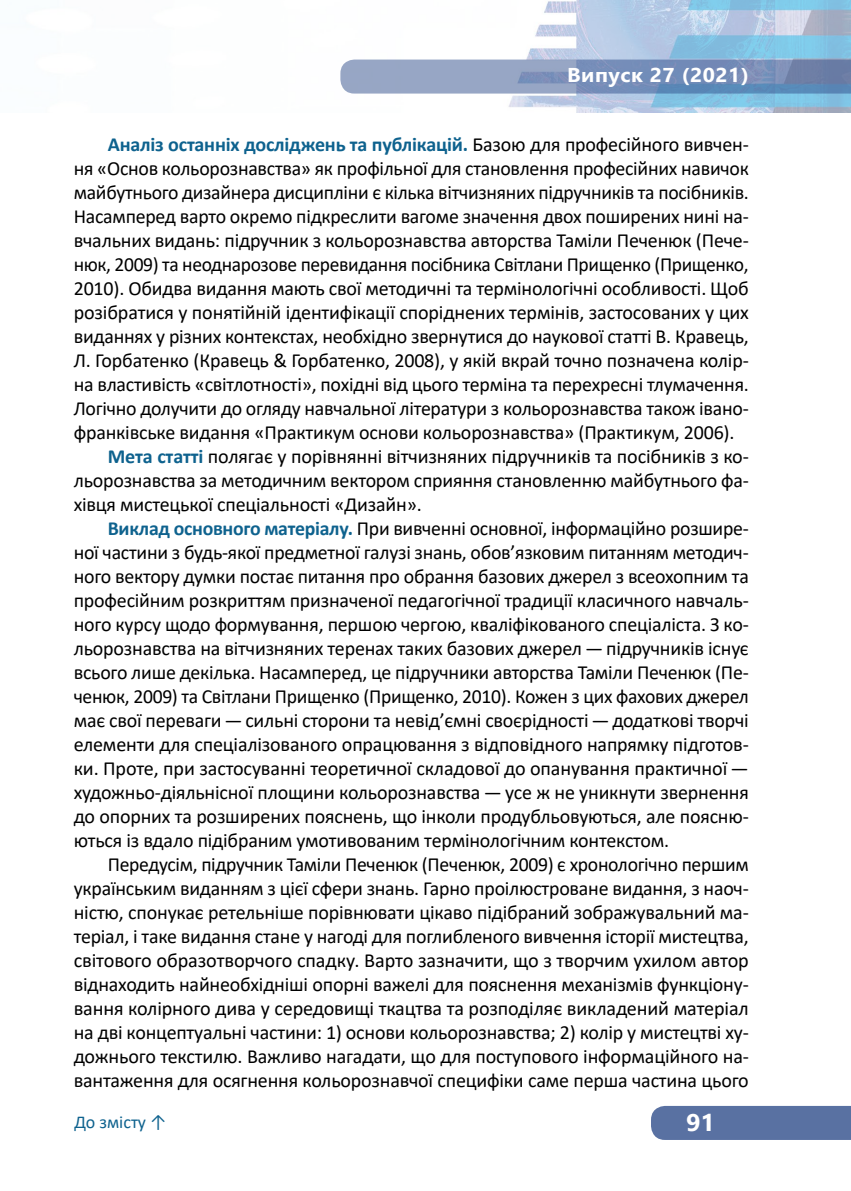
<style>
.page{position:relative;width:851px;height:1191px;background:#fff}
.page>*{position:absolute;margin:0;border:0;box-sizing:border-box;transform-origin:0 0}
.t1{font:700 24px "Segoe UI";color:#fff;scale:1.05 1}
.t2{font:20px "Calibri";letter-spacing:-.01em;color:#000}
.t3{font:700 20px "Calibri";letter-spacing:-.01em;color:#0e628e}
.t4{font:700 20px "Segoe UI";letter-spacing:.025em;color:#fff;scale:1.06 1}
.t5{font:18px "Calibri";color:#0e628e}
.s1{font-weight:400;color:#000}
.s2{font-weight:700;color:#0e628e}
</style>
<div class="page">
<img style="left:352px;top:0;width:498px;height:113px">
<svg style="left:340px;top:60px;width:510px;height:34px;background:#8197bc"></svg>
<div style="left:651px;top:1106px;width:199px;height:34px;background:#5971a2"></div>
<p class="t4" style="left:567px;top:56px;width:173px">Випуск 27 (2021)</p>
<p class="t3" style="left:108px;top:130px;width:642px">Аналіз останніх досліджень та публікацій. <span class="s1">Базою для професійного вивчен-</span></p>
<p class="t2" style="left:74px;top:155px;width:676px">ня «Основ кольорознавства» як профільної для становлення професійних навичок</p>
<p class="t2" style="left:74px;top:179px;width:676px">майбутнього дизайнера дисципліни є кілька вітчизняних підручників та посібників.</p>
<p class="t2" style="left:74px;top:203px;width:676px">Насамперед варто окремо підкреслити вагоме значення двох поширених нині на-</p>
<p class="t2" style="left:74px;top:227px;width:676px">вчальних видань: підручник з кольорознавства авторства Таміли Печенюк (Пече-</p>
<p class="t2" style="left:74px;top:251px;width:676px">нюк, 2009) та неоднарозове перевидання посібника Світлани Прищенко (Прищенко,</p>
<p class="t2" style="left:74px;top:275px;width:676px">2010). Обидва видання мають свої методичні та термінологічні особливості. Щоб</p>
<p class="t2" style="left:74px;top:299px;width:676px">розібратися у понятійній ідентифікації споріднених термінів, застосованих у цих</p>
<p class="t2" style="left:74px;top:323px;width:676px">виданнях у різних контекстах, необхідно звернутися до наукової статті В. Кравець,</p>
<p class="t2" style="left:74px;top:347px;width:676px">Л. Горбатенко (Кравець &amp; Горбатенко, 2008), у якій вкрай точно позначена колір-</p>
<p class="t2" style="left:74px;top:371px;width:676px">на властивість «світлотності», похідні від цього терміна та перехресні тлумачення.</p>
<p class="t2" style="left:74px;top:395px;width:676px">Логічно долучити до огляду навчальної літератури з кольорознавства також івано-</p>
<p class="t2" style="left:74px;top:419px;width:662px">франківське видання «Практикум основи кольорознавства» (Практикум, 2006).</p>
<p class="t2" style="left:108px;top:443px;width:642px"><span class="s2">Мета статті</span> полягає у порівнянні вітчизняних підручників та посібників з ко-</p>
<p class="t2" style="left:74px;top:467px;width:676px">льорознавства за методичним вектором сприяння становленню майбутнього фа-</p>
<p class="t2" style="left:74px;top:491px;width:349px">хівця мистецької спеціальності «Дизайн».</p>
<p class="t2" style="left:108px;top:515px;width:642px"><span class="s2">Виклад основного матеріалу.</span> При вивченні основної, інформаційно розшире-</p>
<p class="t2" style="left:74px;top:539px;width:676px">ної частини з будь-якої предметної галузі знань, обов’язковим питанням методич-</p>
<p class="t2" style="left:74px;top:563px;width:676px">ного вектору думки постає питання про обрання базових джерел з всеохопним та</p>
<p class="t2" style="left:74px;top:587px;width:676px">професійним розкриттям призначеної педагогічної традиції класичного навчаль-</p>
<p class="t2" style="left:74px;top:611px;width:676px">ного курсу щодо формування, першою чергою, кваліфікованого спеціаліста. З ко-</p>
<p class="t2" style="left:74px;top:635px;width:676px">льорознавства на вітчизняних теренах таких базових джерел — підручників існує</p>
<p class="t2" style="left:74px;top:659px;width:676px">всього лише декілька. Насамперед, це підручники авторства Таміли Печенюк (Пе-</p>
<p class="t2" style="left:74px;top:683px;width:676px">ченюк, 2009) та Світлани Прищенко (Прищенко, 2010). Кожен з цих фахових джерел</p>
<p class="t2" style="left:74px;top:707px;width:676px">має свої переваги—сильні сторони та невід’ємні своєрідності —додаткові творчі</p>
<p class="t2" style="left:74px;top:731px;width:676px">елементи для спеціалізованого опрацювання з відповідного напрямку підготов-</p>
<p class="t2" style="left:74px;top:755px;width:676px">ки. Проте, при застосуванні теоретичної складової до опанування практичної —</p>
<p class="t2" style="left:74px;top:779px;width:676px">художньо-діяльнісної площини кольорознавства — усе ж не уникнути звернення</p>
<p class="t2" style="left:74px;top:803px;width:676px">до опорних та розширених пояснень, що інколи продубльовуються, але поясню-</p>
<p class="t2" style="left:74px;top:827px;width:597px">ються із вдало підібраним умотивованим термінологічним контекстом.</p>
<p class="t2" style="left:108px;top:851px;width:642px">Передусім, підручник Таміли Печенюк (Печенюк, 2009) є хронологічно першим</p>
<p class="t2" style="left:74px;top:875px;width:676px">українським виданням з цієї сфери знань. Гарно проілюстроване видання, з наоч-</p>
<p class="t2" style="left:74px;top:899px;width:676px">ністю, спонукає ретельніше порівнювати цікаво підібраний зображувальний ма-</p>
<p class="t2" style="left:74px;top:923px;width:676px">теріал, і таке видання стане у нагоді для поглибленого вивчення історії мистецтва,</p>
<p class="t2" style="left:74px;top:947px;width:676px">світового образотворчого спадку. Варто зазначити, що з творчим ухилом автор</p>
<p class="t2" style="left:74px;top:971px;width:676px">віднаходить найнеобхідніші опорні важелі для пояснення механізмів функціону-</p>
<p class="t2" style="left:74px;top:995px;width:676px">вання колірного дива у середовищі ткацтва та розподіляє викладений матеріал</p>
<p class="t2" style="left:74px;top:1019px;width:676px">на дві концептуальні частини: 1) основи кольорознавства; 2) колір у мистецтві ху-</p>
<p class="t2" style="left:74px;top:1043px;width:676px">дожнього текстилю. Важливо нагадати, що для поступового інформаційного на-</p>
<p class="t2" style="left:74px;top:1067px;width:676px">вантаження для осягнення кольорознавчої специфіки саме перша частина цього</p>
<p class="t5" style="left:74px;top:1109px;width:94px">До змісту ↑</p>
<p class="t1" style="left:686px;top:1100px;width:29px">91</p>
</div>
